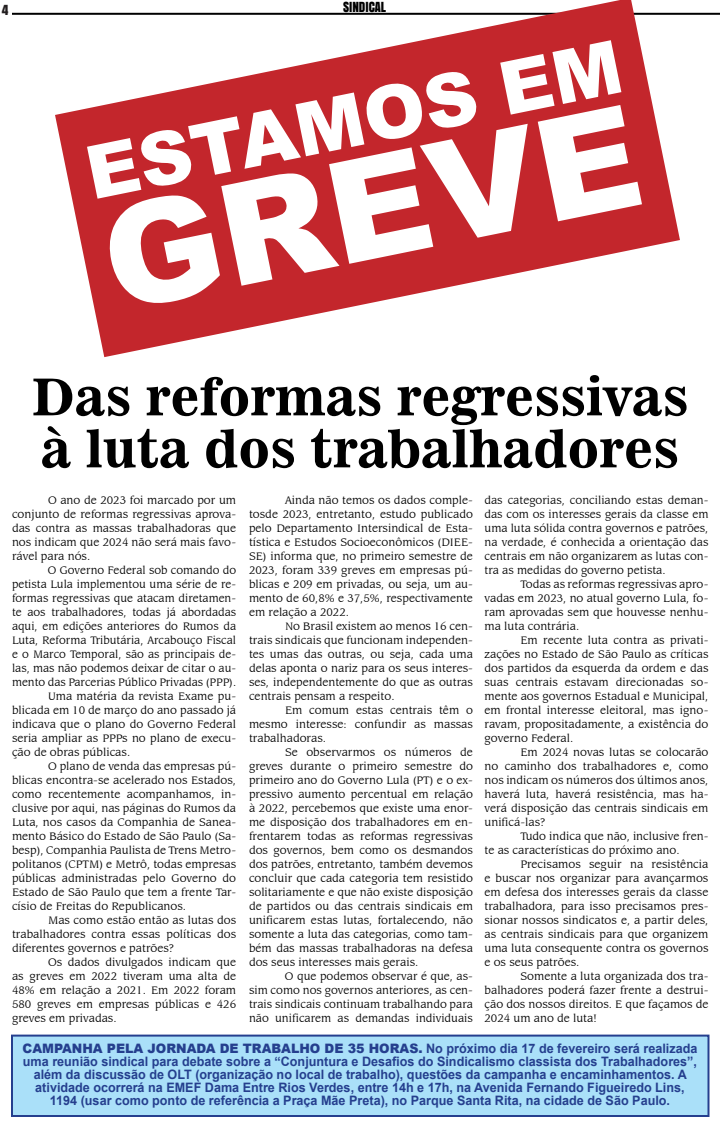
<style>
.page{position:relative;width:720px;height:1128px;background:#fff}
.page>*{position:absolute;margin:0;border:0;box-sizing:border-box;transform-origin:0 0}
.t1{font:900 142px "Arial";color:#fff}
.t2{font:900 74px "Arial";color:#fff}
.t3{font:51px "News 701 BT Bold A";color:#000}
.t4{font:700 13px/13px "Arial";color:#253f8e;text-align:center}
.t5{font:13px "Anton";color:#000}
.t6{font:13px "Anton";color:#231f20}
.t7{font:12px/14px "Leawood IT Cby BT";color:#000;text-align:justify}
.s1{font-weight:900}
</style>
<div class="page">
<hr style="left:12px;top:13px;width:708px;height:2px;background:#000">
<svg style="left:55px;top:0;width:625px;height:357px;fill:#c3262c"></svg>
<div style="left:11px;top:1035px;width:699px;height:82px;background:#aae0f9;border:2px solid #253f8e"></div>
<p class="t6" style="left:2px;top:0;width:8px">4</p>
<p class="t5" style="left:343px;top:-3px;width:45px">SINDICAL</p>
<p class="t2" style="left:77px;top:119px;width:546px;rotate:-11deg">ESTAMOS EM</p>
<p class="t1" style="left:85px;top:159px;width:546px;rotate:-11deg">GREVE</p>
<p class="t3" style="left:32px;top:365px;width:658px">Das reformas regressivas</p>
<p class="t3" style="left:41px;top:417px;width:640px">à luta dos trabalhadores</p>
<p class="t7" style="left:12px;top:493px;width:226px;text-indent:36px">O ano de 2023 foi marcado por um conjunto de reformas regressivas aprova&shy;das contra as massas trabalhadoras que nos indicam que 2024 não será mais favo&shy;rável para nós.</p>
<p class="t7" style="left:12px;top:563px;width:226px;text-indent:36px">O Governo Federal sob comando do petista Lula implementou uma série de re&shy;formas regressivas que atacam diretamen&shy;te aos trabalhadores, todas já abordadas aqui, em edições anteriores do Rumos da Luta, Reforma Tributária, Arcabouço Fiscal e o Marco Temporal, são as principais de&shy;las, mas não podemos deixar de citar o au&shy;mento das Parcerias Público Privadas (PPP).</p>
<p class="t7" style="left:12px;top:689px;width:226px;text-indent:36px">Uma matéria da revista Exame pu&shy;blicada em 10 de março do ano passado já indicava que o plano do Governo Federal seria ampliar as PPPs no plano de execu&shy;ção de obras públicas.</p>
<p class="t7" style="left:12px;top:759px;width:226px;text-indent:36px">O plano de venda das empresas pú&shy;blicas encontra-se acelerado nos Estados, como recentemente acompanhamos, in&shy;clusive por aqui, nas páginas do Rumos da Luta, nos casos da Companhia de Sanea&shy;mento Básico do Estado de São Paulo (Sa&shy;besp), Companhia Paulista de Trens Metro&shy;politanos (CPTM) e Metrô, todas empresas públicas administradas pelo Governo do Estado de São Paulo que tem a frente Tar&shy;císio de Freitas do Republicanos.</p>
<p class="t7" style="left:12px;top:913px;width:226px;text-indent:36px">Mas como estão então as lutas dos trabalhadores contra essas políticas dos diferentes governos e patrões?</p>
<p class="t7" style="left:12px;top:955px;width:226px;text-indent:36px">Os dados divulgados indicam que as greves em 2022 tiveram uma alta de 48% em relação a 2021. Em 2022 foram 580 greves em empresas públicas e 426 greves em privadas.</p>
<p class="t7" style="left:249px;top:493px;width:226px;text-indent:36px">Ainda não temos os dados comple&shy;tosde 2023, entretanto, estudo publicado pelo Departamento Intersindical de Esta&shy;tística e Estudos Socioeconômicos (DIEE-SE) informa que, no primeiro semestre de 2023, foram 339 greves em empresas pú&shy;blicas e 209 em privadas, ou seja, um au&shy;mento de 60,8% e 37,5%, respectivamente em relação a 2022.</p>
<p class="t7" style="left:249px;top:619px;width:226px;text-indent:36px">No Brasil existem ao menos 16 cen&shy;trais sindicais que funcionam independen&shy;tes umas das outras, ou seja, cada uma delas aponta o nariz para os seus interes&shy;ses, independentemente do que as outras centrais pensam a respeito.</p>
<p class="t7" style="left:249px;top:703px;width:225px;text-indent:36px">Em comum estas centrais têm o mesmo interesse: confundir as massas trabalhadoras.</p>
<p class="t7" style="left:249px;top:745px;width:226px;text-indent:36px">Se observarmos os números de greves durante o primeiro semestre do primeiro ano do Governo Lula (PT) e o ex&shy;pressivo aumento percentual em relação à 2022, percebemos que existe uma enor&shy;me disposição dos trabalhadores em en&shy;frentarem todas as reformas regressivas dos governos, bem como os desmandos dos patrões, entretanto, também devemos concluir que cada categoria tem resistido solitariamente e que não existe disposição de partidos ou das centrais sindicais em unificarem estas lutas, fortalecendo, não somente a luta das categorias, como tam&shy;bém das massas trabalhadoras na defesa dos seus interesses mais gerais.</p>
<p class="t7" style="left:249px;top:969px;width:226px;text-indent:36px">O que podemos observar é que, as&shy;sim como nos governos anteriores, as cen&shy;trais sindicais continuam trabalhando para não unificarem as demandas individuais</p>
<p class="t7" style="left:484px;top:493px;width:226px">das categorias, conciliando estas deman&shy;das com os interesses gerais da classe em uma luta sólida contra governos e patrões, na verdade, é conhecida a orientação das centrais em não organizarem as lutas con&shy;tra as medidas do governo petista.</p>
<p class="t7" style="left:484px;top:577px;width:226px;text-indent:36px">Todas as reformas regressivas apro&shy;vadas em 2023, no atual governo Lula, fo&shy;ram aprovadas sem que houvesse nenhu&shy;ma luta contrária.</p>
<p class="t7" style="left:484px;top:633px;width:226px;text-indent:36px">Em recente luta contra as privati&shy;zações no Estado de São Paulo as críticas dos partidos da esquerda da ordem e das suas centrais estavam direcionadas so&shy;mente aos governos Estadual e Municipal, em frontal interesse eleitoral, mas igno&shy;ravam, propositadamente, a existência do governo Federal.</p>
<p class="t7" style="left:484px;top:745px;width:226px;text-indent:36px">Em 2024 novas lutas se colocarão no caminho dos trabalhadores e, como nos indicam os números dos últimos anos, haverá luta, haverá resistência, mas ha&shy;verá disposição das centrais sindicais em unificá-las?</p>
<p class="t7" style="left:484px;top:829px;width:226px;text-indent:36px">Tudo indica que não, inclusive fren&shy;te as características do próximo ano.</p>
<p class="t7" style="left:484px;top:857px;width:226px;text-indent:36px">Precisamos seguir na resistência e buscar nos organizar para avançarmos em defesa dos interesses gerais da classe trabalhadora, para isso precisamos pres&shy;sionar nossos sindicatos e, a partir deles, as centrais sindicais para que organizem uma luta consequente contra os governos e os seus patrões.</p>
<p class="t7" style="left:484px;top:969px;width:226px;text-indent:36px">Somente a luta organizada dos tra&shy;balhadores poderá fazer frente a destrui&shy;ção dos nossos direitos. E que façamos de 2024 um ano de luta!</p>
<p class="t4" style="left:23px;top:1043px;width:676px"><span class="s1">CAMPANHA PELA JORNADA DE TRABALHO DE 35 HORAS.</span> No próximo dia 17 de fevereiro será realizada uma reunião sindical para debate sobre a “Conjuntura e Desafios do Sindicalismo classista dos Trabalhadores”, além da discussão de OLT (organização no local de trabalho), questões da campanha e encaminhamentos. A atividade ocorrerá na EMEF Dama Entre Rios Verdes, entre 14h e 17h, na Avenida Fernando Figueiredo Lins, 1194 (usar como ponto de referência a Praça Mãe Preta), no Parque Santa Rita, na cidade de São Paulo.</p>
</div>
